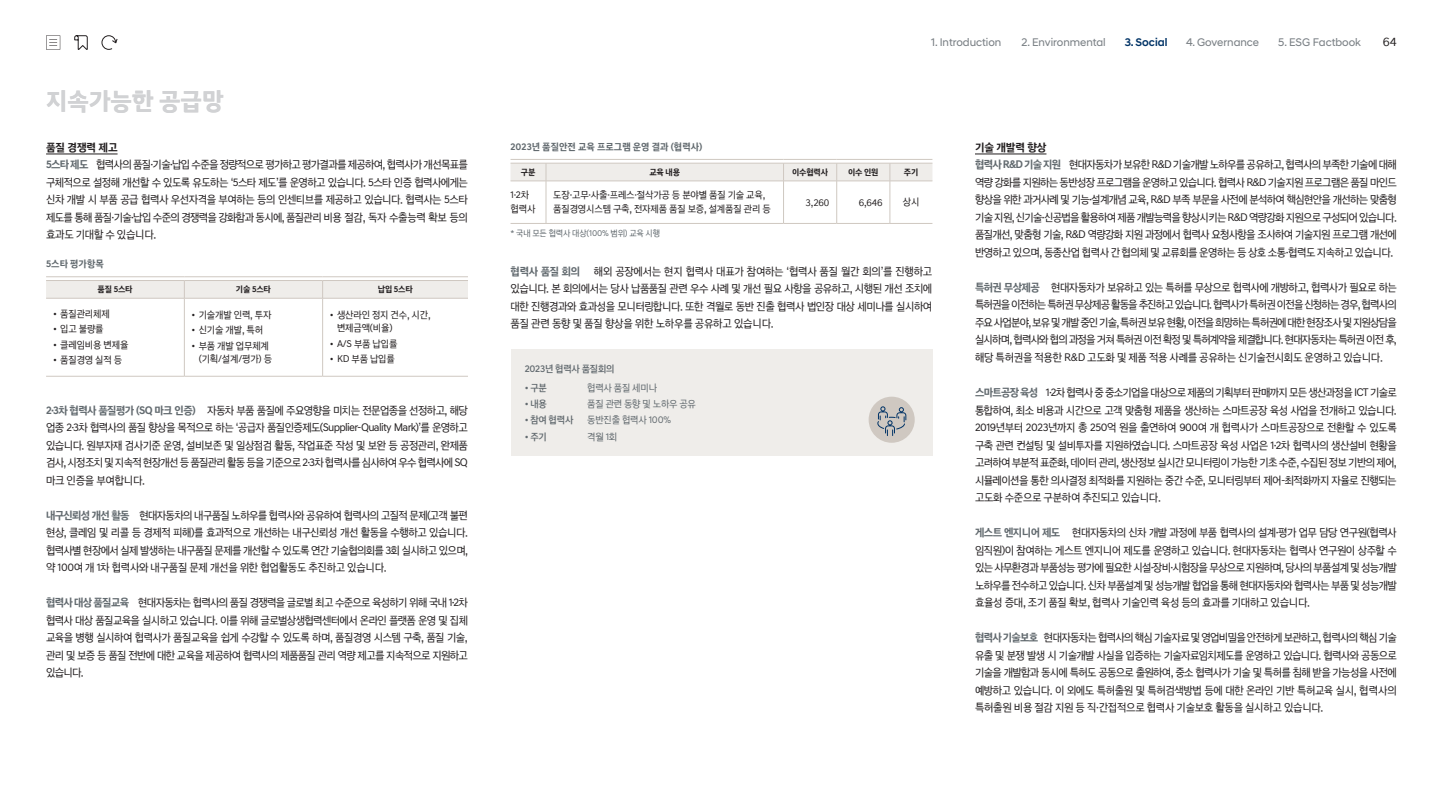
<style>
.page{position:relative;width:1443px;height:812px;background:#fff}
.page>*{position:absolute;margin:0;border:0;box-sizing:border-box;transform-origin:0 0}
.t1{font:25px "Hyundai Sans Head KROTF Medium";color:#d1d2d4}
.t2{font:12.5px "Hyundai Sans Text Office";color:#231f20}
.본문_9pt{font:11.25px/17.5px "Hyundai Sans Text KROTF Regular";letter-spacing:-.05em;color:#231f20;text-align:justify}
.t3{font:11.25px "Hyundai Sans Head";color:#797f84}
.t4{font:11.25px "Hyundai Sans Text KROTF Bold";letter-spacing:-.01em;color:#231f20}
.t5{font:500 11.25px "Hyundai Sans Head";color:#013366}
.표_내부{font:10px/13.8px "Hyundai Sans Text KROTF Regular";letter-spacing:-.02em;color:#231f20}
.t6{font:10px "Hyundai Sans Text KROTF Regular";letter-spacing:-.025em;color:#626a6f}
.t7{font:10px "Hyundai Sans Text KROTF Bold";color:#626a6f}
.t8{font:10px "Hyundai Sans Text KROTF Medium";letter-spacing:-.025em;color:#626a6f}
.표_내부-2{font:10px "Hyundai Sans Text Office";letter-spacing:-.02em;color:#231f20}
.표_머리{font:8.75px "Hyundai Sans Text KROTF Bold";letter-spacing:-.02em;color:#231f20}
.표_내부-3{font:8.75px "Hyundai Sans Text KROTF Regular";letter-spacing:-.02em;color:#626a6f}
.s1{font-family:"Hyundai Sans Text KROTF Bold";color:#626a6f}
</style>
<div class="page">
<hr style="left:46px;top:154px;width:71px;height:1px;background:#231f20">
<hr style="left:545px;top:181px;width:1px;height:42px;background:#cfc8c1">
<hr style="left:783px;top:181px;width:1px;height:42px;background:#cfc8c1">
<hr style="left:836px;top:181px;width:1px;height:42px;background:#cfc8c1">
<hr style="left:889px;top:181px;width:1px;height:42px;background:#cfc8c1">
<hr style="left:510px;top:159px;width:36px;height:1px;background:#cfc8c1">
<hr style="left:546px;top:159px;width:237px;height:1px;background:#cfc8c1">
<hr style="left:783px;top:159px;width:53px;height:1px;background:#cfc8c1">
<hr style="left:836px;top:159px;width:53px;height:1px;background:#cfc8c1">
<hr style="left:889px;top:159px;width:43px;height:1px;background:#cfc8c1">
<hr style="left:510px;top:181px;width:36px;height:1px;background:#cfc8c1">
<hr style="left:546px;top:181px;width:237px;height:1px;background:#cfc8c1">
<hr style="left:783px;top:181px;width:53px;height:1px;background:#cfc8c1">
<hr style="left:836px;top:181px;width:53px;height:1px;background:#cfc8c1">
<hr style="left:889px;top:181px;width:43px;height:1px;background:#cfc8c1">
<hr style="left:510px;top:223px;width:36px;height:1px;background:#cfc8c1">
<hr style="left:546px;top:223px;width:237px;height:1px;background:#cfc8c1">
<hr style="left:783px;top:223px;width:53px;height:1px;background:#cfc8c1">
<hr style="left:836px;top:223px;width:53px;height:1px;background:#cfc8c1">
<hr style="left:889px;top:223px;width:43px;height:1px;background:#cfc8c1">
<svg style="left:510px;top:163px;width:422px;height:18px;background:#eceae6"></svg>
<hr style="left:974px;top:154px;width:72px;height:1px;background:#231f20">
<svg style="left:46px;top:35px;width:14px;height:15px"></svg>
<svg style="left:74px;top:35px;width:14px;height:15px"></svg>
<svg style="left:101px;top:35px;width:17px;height:15px"></svg>
<hr style="left:46px;top:298px;width:138px;height:1px;background:#cfc8c1">
<hr style="left:184px;top:298px;width:138px;height:1px;background:#cfc8c1">
<hr style="left:184px;top:298px;width:1px;height:78px;background:#cfc8c1">
<hr style="left:322px;top:298px;width:146px;height:1px;background:#cfc8c1">
<hr style="left:322px;top:298px;width:1px;height:78px;background:#cfc8c1">
<hr style="left:46px;top:376px;width:138px;height:1px;background:#cfc8c1">
<hr style="left:184px;top:376px;width:138px;height:1px;background:#cfc8c1">
<hr style="left:322px;top:376px;width:146px;height:1px;background:#cfc8c1">
<hr style="left:46px;top:276px;width:138px;height:1px;background:#cfc8c1">
<hr style="left:184px;top:276px;width:138px;height:1px;background:#cfc8c1">
<hr style="left:322px;top:276px;width:146px;height:1px;background:#cfc8c1">
<svg style="left:46px;top:280px;width:422px;height:18px;background:#eceae6"></svg>
<div style="left:510px;top:349px;width:422px;height:106px;background:#efedea"></div>
<div style="left:868px;top:396px;width:46px;height:46px;background:#cfc8c1;border-radius:50%"></div>
<svg style="left:877px;top:406px;width:29px;height:30px"></svg>
<p class="t1" style="left:46px;top:85px;width:179px">지속가능한 공급망</p>
<p class="t4" style="left:46px;top:140px;width:73px">품질 경쟁력 제고</p>
<p class="본문_9pt" style="left:46px;top:156px;width:423px"><span class="s1">5스타 제도</span> 협력사의 품질·기술·납입 수준을 정량적으로 평가하고 평가결과를 제공하여, 협력사가 개선목표를 구체적으로 설정해 개선할 수 있도록 유도하는 ‘5스타 제도’를 운영하고 있습니다. 5스타 인증 협력사에게는 신차 개발 시 부품 공급 협력사 우선자격을 부여하는 등의 인센티브를 제공하고 있습니다. 협력사는 5스타 제도를 통해 품질·기술·납입 수준의 경쟁력을 강화함과 동시에, 품질관리 비용 절감, 독자 수출능력 확보 등의 효과도 기대할 수 있습니다.</p>
<p class="t7" style="left:46px;top:257px;width:59px">5스타 평가항목</p>
<p class="표_머리" style="left:98px;top:283px;width:36px">품질 5스타</p>
<p class="표_머리" style="left:236px;top:283px;width:36px">기술 5스타</p>
<p class="표_머리" style="left:378px;top:283px;width:36px">납입 5스타</p>
<p class="표_내부" style="left:53px;top:306px;width:58px">• 품질관리체제</p>
<p class="표_내부" style="left:53px;top:322px;width:52px">• 입고 불량률</p>
<p class="표_내부" style="left:53px;top:337px;width:77px">• 클레임비용 변제율</p>
<p class="표_내부" style="left:53px;top:353px;width:71px">• 품질경영 실적 등</p>
<p class="표_내부" style="left:192px;top:307px;width:81px">• 기술개발 인력, 투자</p>
<p class="표_내부" style="left:192px;top:323px;width:73px">• 신기술 개발, 특허</p>
<p class="표_내부" style="left:199px;top:338px;width:75px;text-indent:-7px">• 부품 개발 업무체계 (기획/설계/평가) 등</p>
<p class="표_내부" style="left:337px;top:307px;width:95px;text-indent:-7px">• 생산라인 정지 건수, 시간, 변제금액(비율)</p>
<p class="표_내부" style="left:330px;top:336px;width:69px">• A/S 부품 납입률</p>
<p class="표_내부" style="left:330px;top:352px;width:67px">• KD 부품 납입률</p>
<p class="본문_9pt" style="left:46px;top:401px;width:423px"><span class="s1">2·3차 협력사 품질평가 (SQ 마크 인증)</span> 자동차 부품 품질에 주요영향을 미치는 전문업종을 선정하고, 해당 업종 2·3차 협력사의 품질 향상을 목적으로 하는 ‘공급자 품질인증제도(Supplier-Quality Mark)’를 운영하고 있습니다. 원부자재 검사기준 운영, 설비보존 및 일상점검 활동, 작업표준 작성 및 보완 등 공정관리, 완제품 검사, 시정조치 및 지속적 현장개선 등 품질관리 활동 등을 기준으로 2·3차 협력사를 심사하여 우수 협력사에 SQ 마크 인증을 부여합니다.</p>
<p class="본문_9pt" style="left:46px;top:506px;width:423px"><span class="s1">내구신뢰성 개선 활동</span> 현대자동차의 내구품질 노하우를 협력사와 공유하여 협력사의 고질적 문제(고객 불편 현상, 클레임 및 리콜 등 경제적 피해)를 효과적으로 개선하는 내구신뢰성 개선 활동을 수행하고 있습니다. 협력사별 현장에서 실제 발생하는 내구품질 문제를 개선할 수 있도록 연간 기술협의회를 3회 실시하고 있으며, 약 100여 개 1차 협력사와 내구품질 문제 개선을 위한 협업활동도 추진하고 있습니다.</p>
<p class="본문_9pt" style="left:46px;top:593px;width:423px"><span class="s1">협력사 대상 품질교육</span> 현대자동차는 협력사의 품질 경쟁력을 글로벌 최고 수준으로 육성하기 위해 국내 1·2차 협력사 대상 품질교육을 실시하고 있습니다. 이를 위해 글로벌상생협력센터에서 온라인 플랫폼 운영 및 집체 교육을 병행 실시하여 협력사가 품질교육을 쉽게 수강할 수 있도록 하며, 품질경영 시스템 구축, 품질 기술, 관리 및 보증 등 품질 전반에 대한 교육을 제공하여 협력사의 제품품질 관리 역량 제고를 지속적으로 지원하고 있습니다.</p>
<p class="t3" style="left:931px;top:35px;width:72px">1. Introduction</p>
<p class="t3" style="left:1021px;top:35px;width:86px">2. Environmental</p>
<p class="t5" style="left:1124px;top:35px;width:44px">3. Social</p>
<p class="t3" style="left:1185px;top:35px;width:74px">4. Governance</p>
<p class="t3" style="left:1278px;top:35px;width:84px">5. ESG Factbook</p>
<p class="t2" style="left:1382px;top:34px;width:15px">64</p>
<p class="t7" style="left:510px;top:140px;width:193px">2023년 품질안전 교육 프로그램 운영 결과 (협력사)</p>
<p class="표_머리" style="left:521px;top:166px;width:16px">구분</p>
<p class="표_머리" style="left:649px;top:166px;width:32px">교육 내용</p>
<p class="표_머리" style="left:792px;top:166px;width:38px">이수협력사</p>
<p class="표_머리" style="left:847px;top:166px;width:32px">이수 인원</p>
<p class="표_머리" style="left:903px;top:166px;width:16px">주기</p>
<p class="표_내부" style="left:510px;top:188px;width:26px">1·2차 협력사</p>
<p class="표_내부" style="left:553px;top:188px;width:219px">도장·고무·사출·프레스·절삭가공 등 분야별 품질 기술 교육, 품질경영시스템 구축, 전자제품 품질 보증, 설계품질 관리 등</p>
<p class="표_내부-2" style="left:805px;top:196px;width:25px">3,260</p>
<p class="표_내부-2" style="left:858px;top:196px;width:25px">6,646</p>
<p class="표_내부" style="left:902px;top:195px;width:18px">상시</p>
<p class="표_내부-3" style="left:510px;top:228px;width:151px">* 국내 모든 협력사 대상(100% 범위) 교육 시행</p>
<p class="본문_9pt" style="left:510px;top:262px;width:423px"><span class="s1">협력사 품질 회의</span> 해외 공장에서는 현지 협력사 대표가 참여하는 ‘협력사 품질 월간 회의’를 진행하고 있습니다. 본 회의에서는 당사 납품품질 관련 우수 사례 및 개선 필요 사항을 공유하고, 시행된 개선 조치에 대한 진행경과와 효과성을 모니터링합니다. 또한 격월로 동반 진출 협력사 법인장 대상 세미나를 실시하여 품질 관련 동향 및 품질 향상을 위한 노하우를 공유하고 있습니다.</p>
<p class="t8" style="left:524px;top:362px;width:91px">2023년 협력사 품질회의</p>
<p class="t8" style="left:524px;top:381px;width:24px">• 구분</p>
<p class="t6" style="left:587px;top:381px;width:71px">협력사 품질 세미나</p>
<p class="t8" style="left:524px;top:397px;width:24px">• 내용</p>
<p class="t6" style="left:587px;top:397px;width:110px">품질 관련 동향 및 노하우 공유</p>
<p class="t8" style="left:524px;top:413px;width:50px">• 참여 협력사</p>
<p class="t6" style="left:587px;top:414px;width:85px">동반진출 협력사 100%</p>
<p class="t8" style="left:524px;top:430px;width:24px">• 주기</p>
<p class="t6" style="left:587px;top:430px;width:32px">격월 1회</p>
<p class="t4" style="left:974px;top:140px;width:73px">기술 개발력 향상</p>
<p class="본문_9pt" style="left:974px;top:156px;width:423px"><span class="s1">협력사 R&amp;D 기술 지원</span> 현대자동차가 보유한 R&amp;D 기술개발 노하우를 공유하고, 협력사의 부족한 기술에 대해 역량 강화를 지원하는 동반성장 프로그램을 운영하고 있습니다. 협력사 R&amp;D 기술지원 프로그램은 품질 마인드 향상을 위한 과거사례 및 기능·설계개념 교육, R&amp;D 부족 부문을 사전에 분석하여 핵심현안을 개선하는 맞춤형 기술 지원, 신기술·신공법을 활용하여 제품 개발능력을 향상시키는 R&amp;D 역량강화 지원으로 구성되어 있습니다. 품질개선, 맞춤형 기술, R&amp;D 역량강화 지원 과정에서 협력사 요청사항을 조사하여 기술지원 프로그램 개선에 반영하고 있으며, 동종산업 협력사 간 협의체 및 교류회를 운영하는 등 상호 소통·협력도 지속하고 있습니다.</p>
<p class="본문_9pt" style="left:974px;top:278px;width:423px"><span class="s1">특허권 무상제공</span> 현대자동차가 보유하고 있는 특허를 무상으로 협력사에 개방하고, 협력사가 필요로 하는 특허권을 이전하는 특허권 무상제공 활동을 추진하고 있습니다. 협력사가 특허권 이전을 신청하는 경우, 협력사의 주요 사업분야, 보유 및 개발 중인 기술, 특허권 보유 현황, 이전을 희망하는 특허권에 대한 현장조사 및 지원상담을 실시하며, 협력사와 협의 과정을 거쳐 특허권 이전 확정 및 특허계약을 체결합니다. 현대자동차는 특허권 이전 후, 해당 특허권을 적용한 R&amp;D 고도화 및 제품 적용 사례를 공유하는 신기술전시회도 운영하고 있습니다.</p>
<p class="본문_9pt" style="left:974px;top:383px;width:423px"><span class="s1">스마트공장 육성</span> 1·2차 협력사 중 중소기업을 대상으로 제품의 기획부터 판매까지 모든 생산과정을 ICT 기술로 통합하여, 최소 비용과 시간으로 고객 맞춤형 제품을 생산하는 스마트공장 육성 사업을 전개하고 있습니다.<br>2019년부터 2023년까지 총 250억 원을 출연하여 900여 개 협력사가 스마트공장으로 전환할 수 있도록 구축 관련 컨설팅 및 설비투자를 지원하였습니다. 스마트공장 육성 사업은 1·2차 협력사의 생산설비 현황을 고려하여 부분적 표준화, 데이터 관리, 생산정보 실시간 모니터링이 가능한 기초 수준, 수집된 정보 기반의 제어, 시뮬레이션을 통한 의사결정 최적화를 지원하는 중간 수준, 모니터링부터 제어-최적화까지 자율로 진행되는 고도화 수준으로 구분하여 추진되고 있습니다.</p>
<p class="본문_9pt" style="left:974px;top:523px;width:423px"><span class="s1">게스트 엔지니어 제도</span> 현대자동차의 신차 개발 과정에 부품 협력사의 설계·평가 업무 담당 연구원(협력사 임직원)이 참여하는 게스트 엔지니어 제도를 운영하고 있습니다. 현대자동차는 협력사 연구원이 상주할 수 있는 사무환경과 부품성능 평가에 필요한 시설·장비·시험장을 무상으로 지원하며, 당사의 부품설계 및 성능개발 노하우를 전수하고 있습니다. 신차 부품설계 및 성능개발 협업을 통해 현대자동차와 협력사는 부품 및 성능개발 효율성 증대, 조기 품질 확보, 협력사 기술인력 육성 등의 효과를 기대하고 있습니다.</p>
<p class="본문_9pt" style="left:974px;top:628px;width:423px"><span class="s1">협력사 기술보호</span> 현대자동차는 협력사의 핵심 기술자료 및 영업비밀을 안전하게 보관하고, 협력사의 핵심 기술 유출 및 분쟁 발생 시 기술개발 사실을 입증하는 기술자료임치제도를 운영하고 있습니다. 협력사와 공동으로 기술을 개발함과 동시에 특허도 공동으로 출원하여, 중소 협력사가 기술 및 특허를 침해 받을 가능성을 사전에 예방하고 있습니다. 이 외에도 특허출원 및 특허검색방법 등에 대한 온라인 기반 특허교육 실시, 협력사의 특허출원 비용 절감 지원 등 직·간접적으로 협력사 기술보호 활동을 실시하고 있습니다.</p>
</div>
